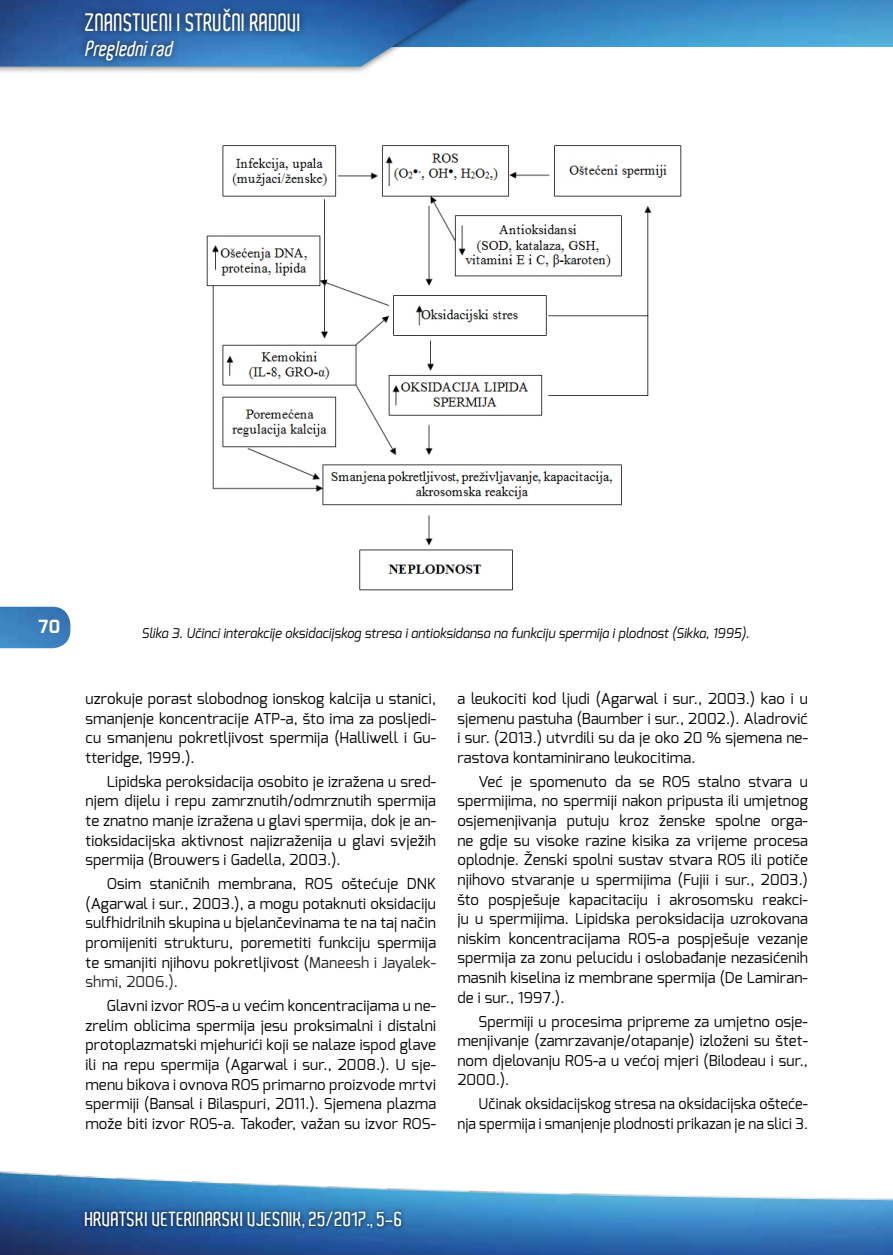
<style>
.page{position:relative;width:893px;height:1255px;background:#fff}
.page>*{position:absolute;margin:0;border:0;box-sizing:border-box;transform-origin:0 0}
.t1{font:600 24px "Aldo";color:#fff;scale:.9 1}
.t2{font:italic 600 21px "Aldo";color:#fff;scale:.9 1}
.t3{font:600 19.5px "Aldo";color:#fff}
.t4{font:700 18.15px "Exo";color:#fff}
.t5{font:15px/19.6px "Exo";letter-spacing:.01em;color:#000;text-align:justify}
.t6{font:15px/19.6px "Exo";letter-spacing:.01em;color:#000;text-align:right;scale:.96 1}
.t7{font:italic 13.5px "Exo";color:#000}
.t8{font:12.9px "Times New Roman";color:#000}
.s1{font-family:"Libel Suit";font-weight:400;font-size:22.5px}
.s2{color:#231f20}
</style>
<div class="page">
<img style="left:505px;top:0;width:388px;height:47px">
<div style="left:0;top:0;width:505px;height:75px;background:#000;opacity:.75"></div>
<img style="left:0;top:0;width:498px;height:66px">
<img style="left:0;top:1171px;width:893px;height:83px">
<img style="left:0;top:606px;width:70px;height:42px">
<div style="left:81px;top:1207px;width:325px;height:25px;background:#000;opacity:.75"></div>
<img style="left:206px;top:145px;width:476px;height:446px">
<div style="left:78px;top:1px;width:230px;height:67px;background:#000;opacity:.75"></div>
<h1 class="t1" style="left:85px;top:9px;width:242px">ZNANSTVENI I STRU<span class="s1">Č</span>NI RADOVI</h1>
<h2 class="t2" style="left:85px;top:37px;width:104px">Preglednirad</h2>
<p class="t4" style="left:39px;top:614px;width:23px">70</p>
<p class="t7" style="left:142px;top:624px;width:609px">Slika 3. Učinci interakcije oksidacijskog stresa i antioksidansa na funkciju spermija i plodnost (Sikka, 1995).</p>
<p class="t8" style="left:246px;top:632px;width:122px">plodnost (Sikka, 1995).</p>
<p class="t5" style="left:86px;top:688px;width:352px">uzrokuje porast slobodnog ionskog kalcija u stanici, smanjenje koncentracije ATP-a, što ima za posljedi&shy;cu smanjenu pokretljivost spermija (Halliwell i Gu&shy;tteridge, 1999.).</p>
<p class="t5" style="left:86px;top:771px;width:352px;text-indent:21px">Lipidska peroksidacija osobito je izražena u sred&shy;njem dijelu i repu zamrznutih/odmrznutih spermija te znatno manje izražena u glavi spermija, dok je an&shy;tioksidacijska aktivnost najizraženija u glavi svježih spermija (Brouwers i Gadella, 2003.).</p>
<p class="t5" style="left:86px;top:873px;width:352px;text-indent:21px">Osim staničnih membrana, ROS oštećuje DNK (Agarwal i sur., 2003.), a mogu potaknuti oksidaciju sulfhidrilnih skupina u bjelančevinama te na taj način promijeniti strukturu, poremetiti funkciju spermija te smanjiti njihovu pokretljivost (<span class="s2">Maneesh i Jayalek&shy;shmi, 2006.).</span></p>
<p class="t5" style="left:86px;top:995px;width:352px;text-indent:21px">Glavni izvor ROS-a u većim koncentracijama u ne&shy;zrelim oblicima spermija jesu proksimalni i distalni protoplazmatski mjehurići koji se nalaze ispod glave ili na repu spermija (Agarwal i sur., 2008.). U sje&shy;menu bikova i ovnova ROS primarno proizvode mrtvi spermiji (Bansal i Bilaspuri, 2011.). Sjemena plazma može biti izvor ROS-a. Također, važan su izvor ROS-</p>
<p class="t5" style="left:457px;top:688px;width:352px">a leukociti kod ljudi (Agarwal i sur., 2003.) kao i u sjemenu pastuha (Baumber i sur., 2002.). Aladrović i sur. (2013.) utvrdili su da je oko 20 % sjemena ne&shy;rastova kontaminirano leukocitima.</p>
<p class="t5" style="left:457px;top:771px;width:352px;text-indent:21px">Već je spomenuto da se roS stalno stvara u spermijima, no spermiji nakon pripusta ili umjetnog osjemenjivanja putuju kroz ženske spolne orga&shy;ne gdje su visoke razine kisika za vrijeme procesa oplodnje. Ženski spolni sustav stvara ROS ili potiče njihovo stvaranje u spermijima (Fujii i sur., 2003.) što pospješuje kapacitaciju i akrosomsku reakci&shy;ju u spermijima. Lipidska peroksidacija uzrokovana niskim koncentracijama ROS-a pospješuje vezanje spermija za zonu pelucidu i oslobađanje nezasićenih masnih kiselina iz membrane spermija (De Lamiran&shy;de i sur., 1997.).</p>
<p class="t5" style="left:457px;top:1011px;width:352px;text-indent:21px">Spermiji u procesima pripreme za umjetno osje&shy;menjivanje (zamrzavanje/otapanje) izloženi su štet&shy;nom djelovanju ROS-a u većoj mjeri (Bilodeau i sur., 2000.).</p>
<p class="t6" style="left:457px;top:1093px;width:367px">Učinak oksidacijskog stresa na oksidacijska ošteće&shy;nja spermija i smanjenje plodnosti prikazan je na slici 3.</p>
<h3 class="t3" style="left:85px;top:1207px;width:319px">HRVATSKI VETERINARSKI VJESNIK, 25/2017., 5-6</h3>
</div>
